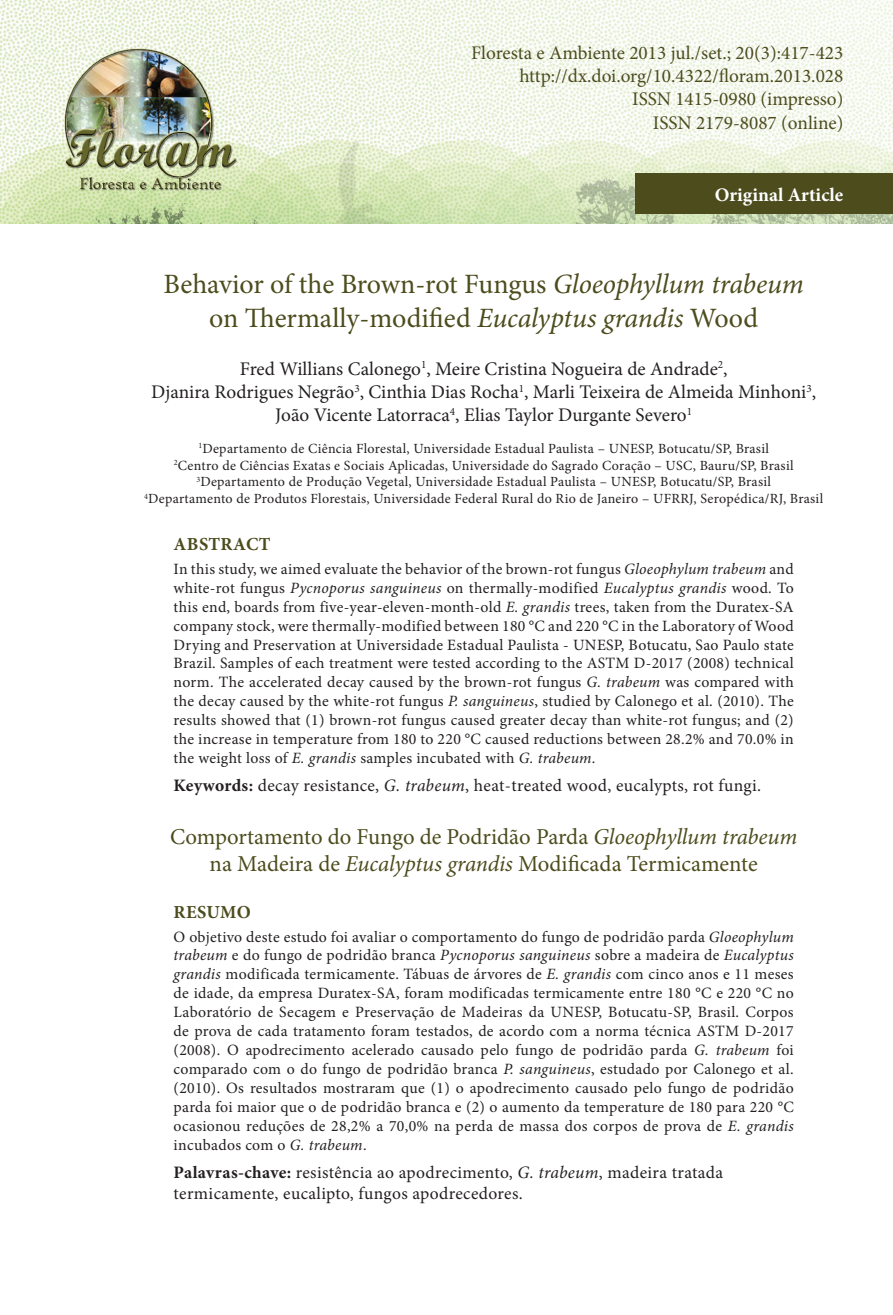
<style>
.page{position:relative;width:893px;height:1315px;background:#fff}
.page>*{position:absolute;margin:0;border:0;box-sizing:border-box;transform-origin:0 0}
.Titulo___1o_idioma{font:28px/33.6px "Minion Pro";letter-spacing:-.005em;color:#4c4c1d;text-align:center}
.Titulo___2o_idioma{font:22.75px/27.3px "Minion Pro";color:#4c4c1d;text-align:center}
.Autores{font:19.25px/23.1px "Minion Pro";color:#231f20;text-align:center}
.cabeçalho_02{font:19.25px/23.1px "Minion Pro";color:#4c4c1d;text-align:right}
.t1{font:700 19.25px "Minion Pro";color:#fff}
.Título___resumo{font:700 18.38px "Minion Pro";letter-spacing:.02em;color:#4c4c1d}
.Título___abstract{font:700 18.38px "Minion Pro";letter-spacing:.015em;color:#4c4c1d}
.Keywords{font:17.5px/21px "Minion Pro";letter-spacing:.02em;color:#231f20}
.Palavras-chave{font:17.5px "Minion Pro";letter-spacing:.02em;color:#231f20}
.Texto___resumo{font:15.75px/18.9px "Minion Pro";letter-spacing:.02em;color:#231f20;text-align:justify}
.Texto___abstract{font:15.75px/18.9px "Minion Pro";letter-spacing:.02em;color:#231f20;text-align:justify}
.Endereço{font:14px/16.8px "Minion Pro";letter-spacing:.02em;color:#231f20;text-align:center}
.s1{font-style:italic}
.s2{font-weight:700}
</style>
<div class="page">
<img style="left:0;top:0;width:893px;height:223px">
<div style="left:635px;top:174px;width:258px;height:40px;background:#4c4c1d"></div>
<p class="cabeçalho_02" style="left:471px;top:42px;width:374px">Floresta e Ambiente 2013 jul./set.; 20(3):417-423</p>
<p class="cabeçalho_02" style="left:519px;top:65px;width:325px">http://dx.doi.org/10.4322/floram.2013.028<br>ISSN 1415-0980 (impresso)<br>ISSN 2179-8087 (online)</p>
<p class="t1" style="left:715px;top:181px;width:130px">Original Article</p>
<p class="Titulo___1o_idioma" style="left:164px;top:268px;width:642px">Behavior of the Brown-rot Fungus <span class="s1">Gloeophyllum trabeum </span>on Thermally-modified <span class="s1">Eucalyptus grandis</span> Wood</p>
<p class="Autores" style="left:151px;top:357px;width:666px">Fred Willians Calonego<sup>1</sup>, Meire Cristina Nogueira de Andrade<sup>2</sup>,<br>Djanira Rodrigues Negrão<sup>3</sup>, Cinthia Dias Rocha<sup>1</sup>, Marli Teixeira de Almeida Minhoni<sup>3</sup>,<br>João Vicente Latorraca<sup>4</sup>, Elias Taylor Durgante Severo<sup>1</sup></p>
<p class="Endereço" style="left:144px;top:440px;width:681px"><sup>1</sup>Departamento de Ciência Florestal, Universidade Estadual Paulista – UNESP, Botucatu/SP, Brasil<br><sup>2</sup>Centro de Ciências Exatas e Sociais Aplicadas, Universidade do Sagrado Coração – USC, Bauru/SP, Brasil <sup>3</sup>Departamento de Produção Vegetal, Universidade Estadual Paulista – UNESP, Botucatu/SP, Brasil<br><sup>4</sup>Departamento de Produtos Florestais, Universidade Federal Rural do Rio de Janeiro – UFRRJ, Seropédica/RJ, Brasil</p>
<p class="Título___resumo" style="left:174px;top:531px;width:99px">ABSTRACT</p>
<p class="Texto___resumo" style="left:174px;top:559px;width:622px">In this study, we aimed evaluate the behavior of the brown-rot fungus <span class="s1">Gloeophylum trabeum</span> and white-rot fungus <span class="s1">Pycnoporus sanguineus</span> on thermally-modified <span class="s1">Eucalyptus grandis</span> wood. To this end, boards from five-year-eleven-month-old <span class="s1">E. grandis</span> trees, taken from the Duratex-SA company stock, were thermally-modified between 180 °C and 220 °C in the Laboratory of Wood Drying and Preservation at Universidade Estadual Paulista - UNESP, Botucatu, Sao Paulo state Brazil. Samples of each treatment were tested according to the ASTM D-2017 (2008) technical norm. The accelerated decay caused by the brown-rot fungus <span class="s1">G. trabeum</span> was compared with the decay caused by the white-rot fungus <span class="s1">P. sanguineus</span>, studied by Calonego et al. (2010). The results showed that (1) brown-rot fungus caused greater decay than white-rot fungus; and (2) the increase in temperature from 180 to 220 °C caused reductions between 28.2% and 70.0% in the weight loss of <span class="s1">E. grandis</span> samples incubated with <span class="s1">G. trabeum</span>.</p>
<p class="Palavras-chave" style="left:174px;top:774px;width:589px"><span class="s2">Keywords:</span> decay resistance, <span class="s1">G. trabeum</span>, heat-treated wood, eucalypts, rot fungi.</p>
<p class="Titulo___2o_idioma" style="left:170px;top:822px;width:629px">Comportamento do Fungo de Podridão Parda <span class="s1">Gloeophyllum trabeum </span>na Madeira de <span class="s1">Eucalyptus grandis</span> Modificada Termicamente</p>
<p class="Título___abstract" style="left:174px;top:899px;width:79px">RESUMO</p>
<p class="Texto___abstract" style="left:174px;top:927px;width:622px">O objetivo deste estudo foi avaliar o comportamento do fungo de podridão parda <span class="s1">Gloeophylum trabeum</span> e do fungo de podridão branca <span class="s1">Pycnoporus sanguineus</span> sobre a madeira de <span class="s1">Eucalyptus grandis</span> modificada termicamente. Tábuas de árvores de <span class="s1">E. grandis</span> com cinco anos e 11 meses de idade, da empresa Duratex-SA, foram modificadas termicamente entre 180 °C e 220 °C no Laboratório de Secagem e Preservação de Madeiras da UNESP, Botucatu-SP, Brasil. Corpos de prova de cada tratamento foram testados, de acordo com a norma técnica ASTM D-2017 (2008). O apodrecimento acelerado causado pelo fungo de podridão parda <span class="s1">G. trabeum</span> foi comparado com o do fungo de podridão branca <span class="s1">P. sanguineus</span>, estudado por Calonego et al. (2010). Os resultados mostraram que (1) o apodrecimento causado pelo fungo de podridão parda foi maior que o de podridão branca e (2) o aumento da temperature de 180 para 220 °C ocasionou reduções de 28,2% a 70,0% na perda de massa dos corpos de prova de <span class="s1">E. grandis </span>incubados com o <span class="s1">G. trabeum</span>.</p>
<p class="Keywords" style="left:174px;top:1162px;width:551px"><span class="s2">Palavras-chave:</span> resistência ao apodrecimento, <span class="s1">G. trabeum</span>, madeira tratada termicamente, eucalipto, fungos apodrecedores.</p>
</div>
